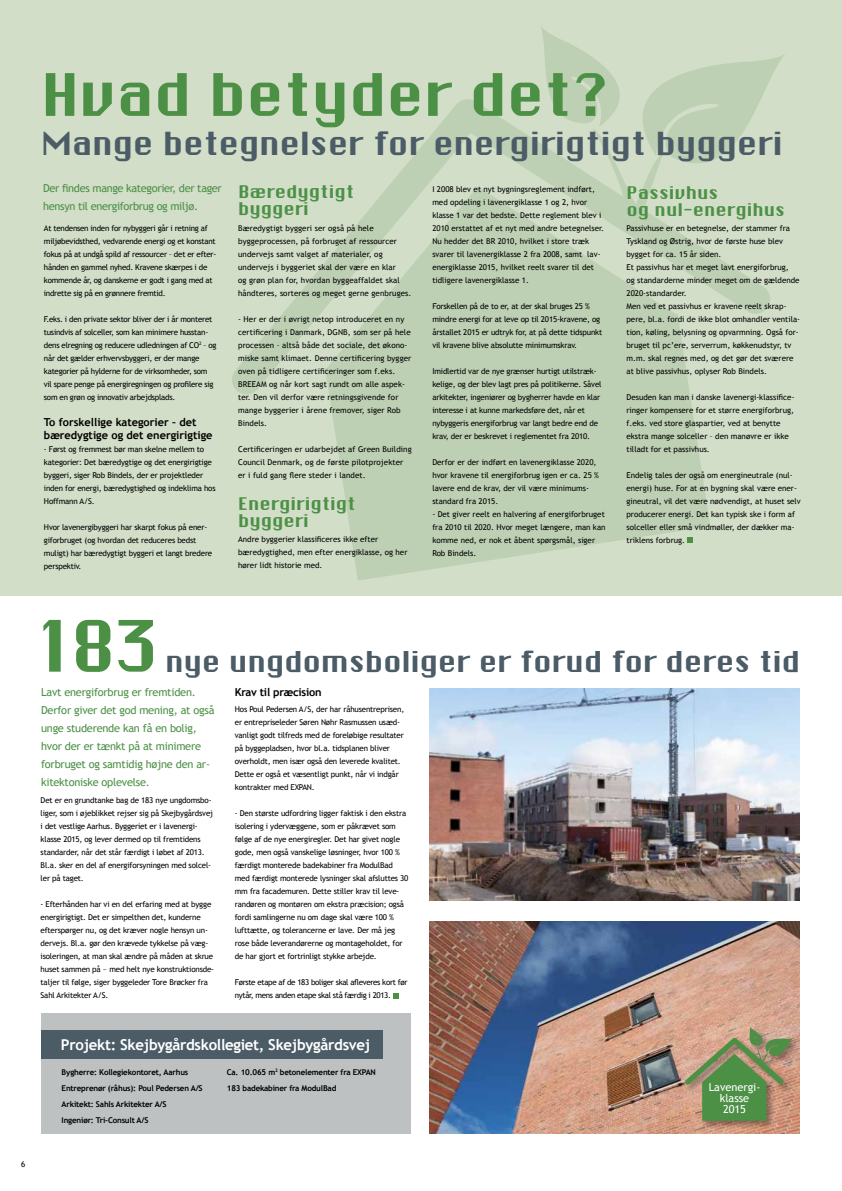
<style>
.page{position:relative;width:842px;height:1191px;background:#fff}
.page>*{position:absolute;margin:0;border:0;box-sizing:border-box;transform-origin:0 0}
.t1{font:69px "Chicago FLF";color:#4c9046}
.t2{font:57px "Chicago FLF";letter-spacing:-.01em;color:#4c9046}
.t3{font:31px "Chicago FLF";letter-spacing:-.01em;color:#4b5c67}
.t4{font:28px "Chicago FLF";letter-spacing:-.01em;color:#4b5c67}
.t5{font:17px/17px "Chicago FLF";color:#4c9046}
.t6{font:700 15px "Trebuchet MS";letter-spacing:-.02em;color:#fff}
.t7{font:11px/18px "Trebuchet MS";letter-spacing:-.02em;color:#4c9046}
.t8{font:700 11px/13px "Trebuchet MS";color:#000}
.t9{font:11px/11px "Trebuchet MS";color:#fff;text-align:center}
.t10{font:700 11px "Trebuchet MS";letter-spacing:-.02em;color:#000}
.t11{font:8px/13px "Trebuchet MS";letter-spacing:-.02em;color:#000}
.t12{font:8px/13px "Trebuchet MS";color:#000}
.t13{font:8px/13px "Trebuchet MS";letter-spacing:.01em;color:#000}
.t14{font:700 8px/16px "Trebuchet MS";letter-spacing:-.02em;color:#000}
.t15{font:8px/13px "Trebuchet MS";letter-spacing:-.04em;color:#000}
</style>
<div class="page">
<div style="left:0;top:0;width:842px;height:595px;background:#d2dec8"></div>
<svg style="left:329px;top:396px;width:381px;height:184px;fill:#bdd0b3"></svg>
<svg style="left:541px;top:27px;width:243px;height:70px"></svg>
<svg style="left:232px;top:97px;width:538px;height:299px"></svg>
<svg style="left:687px;top:537px;width:6px;height:6px"></svg>
<svg style="left:393px;top:993px;width:6px;height:5px"></svg>
<div style="left:41px;top:1013px;width:370px;height:120px;background:#bec1c2"></div>
<div style="left:41px;top:1030px;width:342px;height:28px;background:#4b5c67"></div>
<img style="left:429px;top:688px;width:370px;height:212px">
<img style="left:429px;top:921px;width:370px;height:212px">
<div style="left:684px;top:1026px;width:117px;height:104px;background:#000;opacity:.37"></div>
<svg style="left:685px;top:1026px;width:108px;height:94px;background:#929669"></svg>
<h2 class="t2" style="left:41px;top:60px;width:570px">Hvad betyder det?</h2>
<h3 class="t3" style="left:41px;top:125px;width:743px">Mange betegnelser for energirigtigt byggeri</h3>
<h3 class="t7" style="left:43px;top:179px;width:180px">Der findes mange kategorier, der tager hensyn til energiforbrug og miljø.</h3>
<p class="t11" style="left:44px;top:222px;width:174px">At tendensen inden for nybyggeri går i retning af miljøbevidsthed, vedvarende energi og et konstant fokus på at undgå spild af ressourcer – det er efter&shy;hånden en gammel nyhed. Kravene skærpes i de kommende år, og danskerne er godt i gang med at indrette sig på en grønnere fremtid.</p>
<p class="t11" style="left:44px;top:313px;width:174px">F.eks. i den private sektor bliver der i år monteret tusindvis af solceller, som kan minimere husstan&shy;dens elregning og reducere udledningen af CO<sup>2</sup> – og når det gælder erhvervsbyggeri, er der mange kategorier på hylderne for de virksomheder, som vil spare penge på energiregningen og profilere sig som en grøn og innovativ arbejdsplads.</p>
<h3 class="t8" style="left:44px;top:416px;width:170px">To forskellige kategorier – det bæredygtige og det energirigtige</h3>
<p class="t11" style="left:44px;top:443px;width:173px">- Først og fremmest bør man skelne mellem to kategorier: Det bæredygtige og det energirigtige byggeri, siger Rob Bindels, der er projektleder inden for energi, bæredygtighed og indeklima hos Hoffmann A/S.</p>
<p class="t11" style="left:44px;top:521px;width:170px">Hvor lavenergibyggeri har skarpt fokus på ener&shy;giforbruget (og hvordan det reduceres bedst muligt) har bæredygtigt byggeri et langt bredere perspektiv.</p>
<h3 class="t5" style="left:238px;top:182px;width:118px">Bæredygtigt byggeri</h3>
<p class="t13" style="left:238px;top:222px;width:175px">Bæredygtigt byggeri ser også på hele byggeprocessen, på forbruget af ressourcer undervejs samt valget af materialer, og undervejs i byggeriet skal der være en klar<br>og grøn plan for, hvordan byggeaffaldet skal håndteres, sorteres og meget gerne genbruges.</p>
<p class="t13" style="left:238px;top:313px;width:175px">- Her er der i øvrigt netop introduceret en ny certificering i Danmark, DGNB, som ser på hele processen – altså både det sociale, det økono&shy;miske samt klimaet. Denne certificering bygger oven på tidligere certificeringer som f.eks.<br>BREEAM og når kort sagt rundt om alle aspek&shy;ter. Den vil derfor være retningsgivende for mange byggerier i årene fremover, siger Rob Bindels.</p>
<p class="t13" style="left:238px;top:443px;width:175px">Certificeringen er udarbejdet af Green Building<br>Council Denmark, og de første pilotprojekter er i fuld gang flere steder i landet.</p>
<h3 class="t5" style="left:238px;top:495px;width:119px">Energirigtigt byggeri</h3>
<p class="t12" style="left:238px;top:533px;width:171px">Andre byggerier klassificeres ikke efter bæredygtighed, men efter energiklasse, og her hører lidt historie med.</p>
<p class="t12" style="left:432px;top:183px;width:173px">I 2008 blev et nyt bygningsreglement indført, med opdeling i lavenergiklasse 1 og 2, hvor klasse 1 var det bedste. Dette reglement blev i 2010 erstattet af et nyt med andre betegnelser.<br>Nu hedder det BR 2010, hvilket i store træk svarer til lavenergiklasse 2 fra 2008, samt lav&shy;energiklasse 2015, hvilket reelt svarer til det tidligere lavenergiklasse 1.</p>
<p class="t11" style="left:432px;top:300px;width:171px">Forskellen på de to er, at der skal bruges 25 % mindre energi for at leve op til 2015-kravene, og årstallet 2015 er udtryk for, at på dette tidspunkt vil kravene blive absolutte minimumskrav.</p>
<p class="t11" style="left:432px;top:365px;width:171px">Imidlertid var de nye grænser hurtigt utilstræk&shy;kelige, og der blev lagt pres på politikerne. Såvel arkitekter, ingeniører og bygherrer havde en klar interesse i at kunne markedsføre det, når et nybyggeris energiforbrug var langt bedre end de krav, der er beskrevet i reglementet fra 2010.</p>
<p class="t12" style="left:432px;top:456px;width:168px">Derfor er der indført en lavenergiklasse 2020, hvor kravene til energiforbrug igen er ca. 25 % lavere end de krav, der vil være minimums&shy;standard fra 2015.</p>
<p class="t12" style="left:432px;top:508px;width:175px">- Det giver reelt en halvering af energiforbruget fra 2010 til 2020. Hvor meget længere, man kan komme ned, er nok et åbent spørgsmål, siger Rob Bindels.</p>
<h3 class="t5" style="left:626px;top:183px;width:160px">Passivhus<br>og nul-energihus</h3>
<p class="t12" style="left:626px;top:222px;width:175px">Passivhuse er en betegnelse, der stammer fra Tyskland og Østrig, hvor de første huse blev bygget for ca. 15 år siden.<br>Et passivhus har et meget lavt energiforbrug,<br>og standarderne minder meget om de gældende 2020-standarder.<br>Men ved et passivhus er kravene reelt skrap&shy;pere, bl.a. fordi de ikke blot omhandler ventila&shy;tion, køling, belysning og opvarmning. Også for&shy;bruget til pc’ere, serverrum, køkkenudstyr, tv m.m. skal regnes med, og det gør det sværere at blive passivhus, oplyser Rob Bindels.</p>
<p class="t12" style="left:626px;top:391px;width:170px">Desuden kan man i danske lavenergi-klassifice&shy;ringer kompensere for et større energiforbrug, f.eks. ved store glaspartier, ved at benytte ekstra mange solceller – den manøvre er ikke tilladt for et passivhus.</p>
<p class="t12" style="left:626px;top:469px;width:176px">Endelig tales der også om energineutrale (nul&shy;energi) huse. For at en bygning skal være ener&shy;gineutral, vil det være nødvendigt, at huset selv producerer energi. Det kan typisk ske i form af solceller eller små vindmøller, der dækker ma&shy;triklens forbrug.</p>
<p class="t11" style="left:21px;top:1158px;width:6px">6</p>
<h1 class="t1" style="left:32px;top:603px;width:128px">183</h1>
<h3 class="t4" style="left:165px;top:644px;width:636px">nye ungdomsboliger er forud for deres tid</h3>
<h3 class="t7" style="left:41px;top:683px;width:175px">Lavt energiforbrug er fremtiden.<br>Derfor giver det god mening, at også unge studerende kan få en bolig, hvor der er tænkt på at minimere forbruget og samtidig højne den ar&shy;kitektoniske oplevelse.</h3>
<p class="t11" style="left:41px;top:794px;width:174px">Det er en grundtanke bag de 183 nye ungdomsbo&shy;liger, som i øjeblikket rejser sig på Skejbygårdsvej i det vestlige Aarhus. Byggeriet er i lavenergi&shy;klasse 2015, og lever dermed op til fremtidens standarder, når det står færdigt i løbet af 2013.<br>Bl.a. sker en del af energiforsyningen med solcel&shy;ler på taget.</p>
<p class="t11" style="left:41px;top:898px;width:175px">- Efterhånden har vi en del erfaring med at bygge energirigtigt. Det er simpelthen det, kunderne efterspørger nu, og det kræver nogle hensyn un&shy;dervejs. Bl.a. gør den krævede tykkelse på væg&shy;isoleringen, at man skal ændre på måden at skrue huset sammen på – med helt nye konstruktionsde&shy;taljer til følge, siger byggeleder Tore Brøcker fra Sahl Arkitekter A/S.</p>
<h3 class="t10" style="left:235px;top:687px;width:88px">Krav til præcision</h3>
<p class="t11" style="left:235px;top:703px;width:171px">Hos Poul Pedersen A/S, der har råhusentreprisen, er entrepriseleder Søren Nøhr Rasmussen usæd&shy;vanligt godt tilfreds med de foreløbige resultater på byggepladsen, hvor bl.a. tidsplanen bliver overholdt, men især også den leverede kvalitet.<br>Dette er også et væsentligt punkt, når vi indgår kontrakter med EXPAN.</p>
<p class="t11" style="left:235px;top:807px;width:175px">- Den største udfordring ligger faktisk i den ekstra isolering i ydervæggene, som er påkrævet som følge af de nye energiregler. Det har givet nogle gode, men også vanskelige løsninger, hvor 100 % færdigt monterede badekabiner fra ModulBad med færdigt monterede lysninger skal afsluttes 30 mm fra facademuren. Dette stiller krav til leve&shy;randøren og montøren om ekstra præcision; også fordi samlingerne nu om dage skal være 100 % lufttætte, og tolerancerne er lave. Der må jeg rose både leverandørerne og montageholdet, for de har gjort et fortrinligt stykke arbejde.</p>
<p class="t15" style="left:235px;top:976px;width:174px">Første etape af de 183 boliger skal afleveres kort før nytår, mens anden etape skal stå færdig i 2013.</p>
<h3 class="t6" style="left:61px;top:1038px;width:311px">Projekt: Skejbygårdskollegiet, Skejbygårdsvej</h3>
<p class="t14" style="left:62px;top:1064px;width:143px">Bygherre: Kollegiekontoret, Aarhus Entreprenør (råhus): Poul Pedersen A/S Arkitekt: Sahls Arkitekter A/S<br>Ingeniør: Tri-Consult A/S</p>
<p class="t14" style="left:227px;top:1064px;width:151px">Ca. 10.065 m<sup>2</sup> betonelementer fra EXPAN<br>183 badekabiner fra ModulBad</p>
<h3 class="t9" style="left:709px;top:1082px;width:53px">Lavenergi&shy;klasse<br>2015</h3>
</div>
